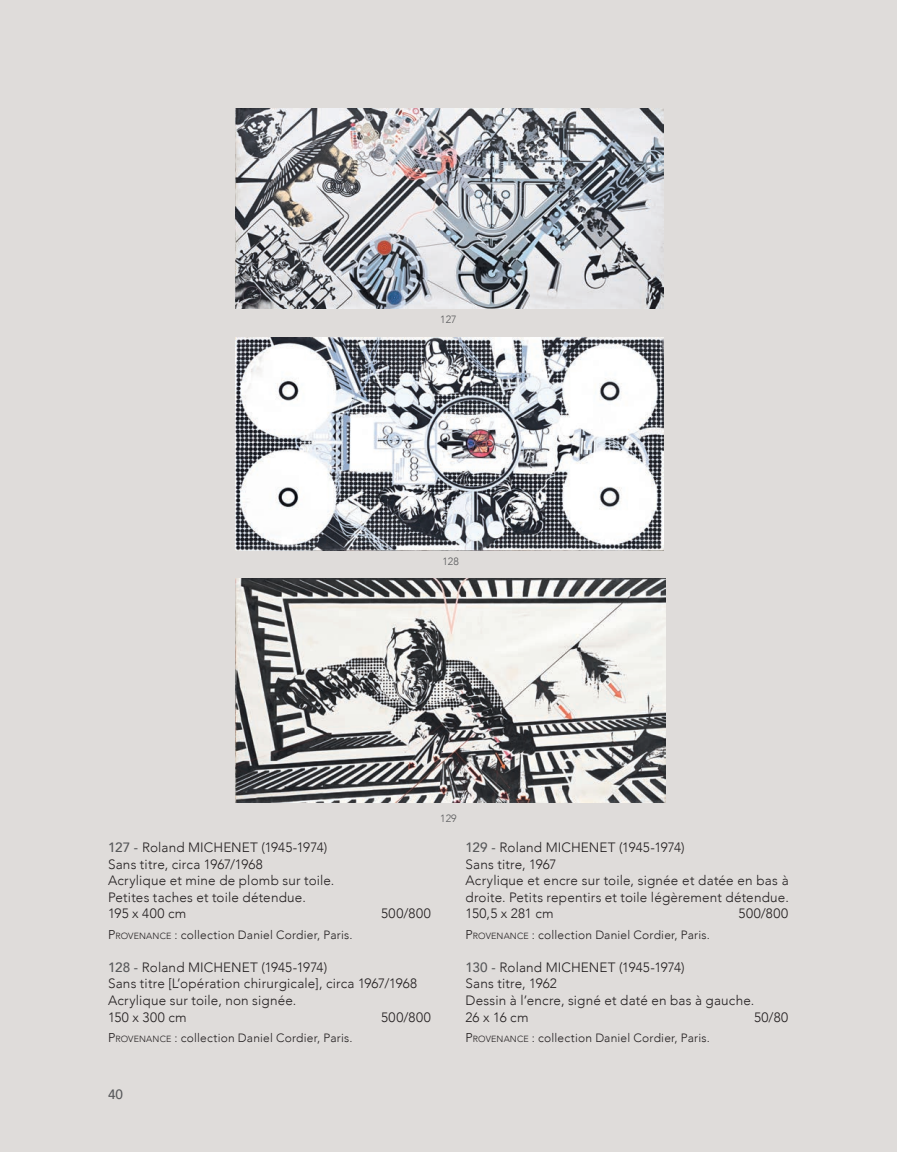
<style>
.page{position:relative;width:897px;height:1152px;background:#fff}
.page>*{position:absolute;margin:0;border:0;box-sizing:border-box;transform-origin:0 0}
.t1{font:300 13.5px/16.5px "Avenir";letter-spacing:.015em;color:#231f20}
.t2{font:500 13.5px "Avenir";color:#57585a}
.t3{font:300 12px "Avenir";letter-spacing:.02em;color:#231f20}
.t4{font:300 10.5px "Avenir";color:#57585a}
.s1{font-weight:500;color:#57585a}
.s2{font-size:12.75px}
.s3{font-size:8.85px}
</style>
<div class="page">
<div style="left:0;top:0;width:896px;height:1152px;background:#dfdcda"></div>
<img style="left:236px;top:108px;width:427px;height:200px">
<img style="left:236px;top:337px;width:427px;height:213px">
<img style="left:236px;top:578px;width:429px;height:224px">
<p class="t4" style="left:440px;top:313px;width:18px">127</p>
<p class="t4" style="left:442px;top:555px;width:18px">128</p>
<p class="t4" style="left:440px;top:811px;width:18px">129</p>
<p class="t1" style="left:108px;top:839px;width:228px"><span class="s1">127 -</span> Roland MICHENET (1945-1974)<br>Sans titre, circa 1967/1968<br>Acrylique et mine de plomb sur toile.<br>Petites taches et toile détendue.<br>195 x 400 cm</p>
<p class="t1" style="left:381px;top:905px;width:51px">500/800</p>
<p class="t1" style="left:465px;top:839px;width:325px"><span class="s1">129 -</span> Roland MICHENET (1945-1974)<br>Sans titre, 1967<br>Acrylique et encre sur toile, signée et datée en bas à droite. Petits repentirs et toile légèrement détendue.<br>150,5 x 281 cm</p>
<p class="t1" style="left:738px;top:905px;width:51px">500/800</p>
<p class="t3" style="left:108px;top:927px;width:246px"><span class="s2">P</span><span class="s3">ROVENANCE</span> : collection Daniel Cordier, Paris.</p>
<p class="t1" style="left:108px;top:959px;width:310px"><span class="s1">128 -</span> Roland MICHENET (1945-1974)<br>Sans titre [L’opération chirurgicale], circa 1967/1968<br>Acrylique sur toile, non signée.<br>150 x 300 cm</p>
<p class="t1" style="left:381px;top:1008px;width:51px">500/800</p>
<p class="t3" style="left:465px;top:927px;width:246px"><span class="s2">P</span><span class="s3">ROVENANCE</span> : collection Daniel Cordier, Paris.</p>
<p class="t1" style="left:465px;top:959px;width:290px"><span class="s1">130 -</span> Roland MICHENET (1945-1974)<br>Sans titre, 1962<br>Dessin à l’encre, signé et daté en bas à gauche.<br>26 x 16 cm</p>
<p class="t1" style="left:754px;top:1008px;width:36px">50/80</p>
<p class="t3" style="left:108px;top:1031px;width:246px"><span class="s2">P</span><span class="s3">ROVENANCE</span> : collection Daniel Cordier, Paris.</p>
<p class="t3" style="left:465px;top:1031px;width:246px"><span class="s2">P</span><span class="s3">ROVENANCE</span> : collection Daniel Cordier, Paris.</p>
<p class="t2" style="left:108px;top:1082px;width:17px">40</p>
</div>
